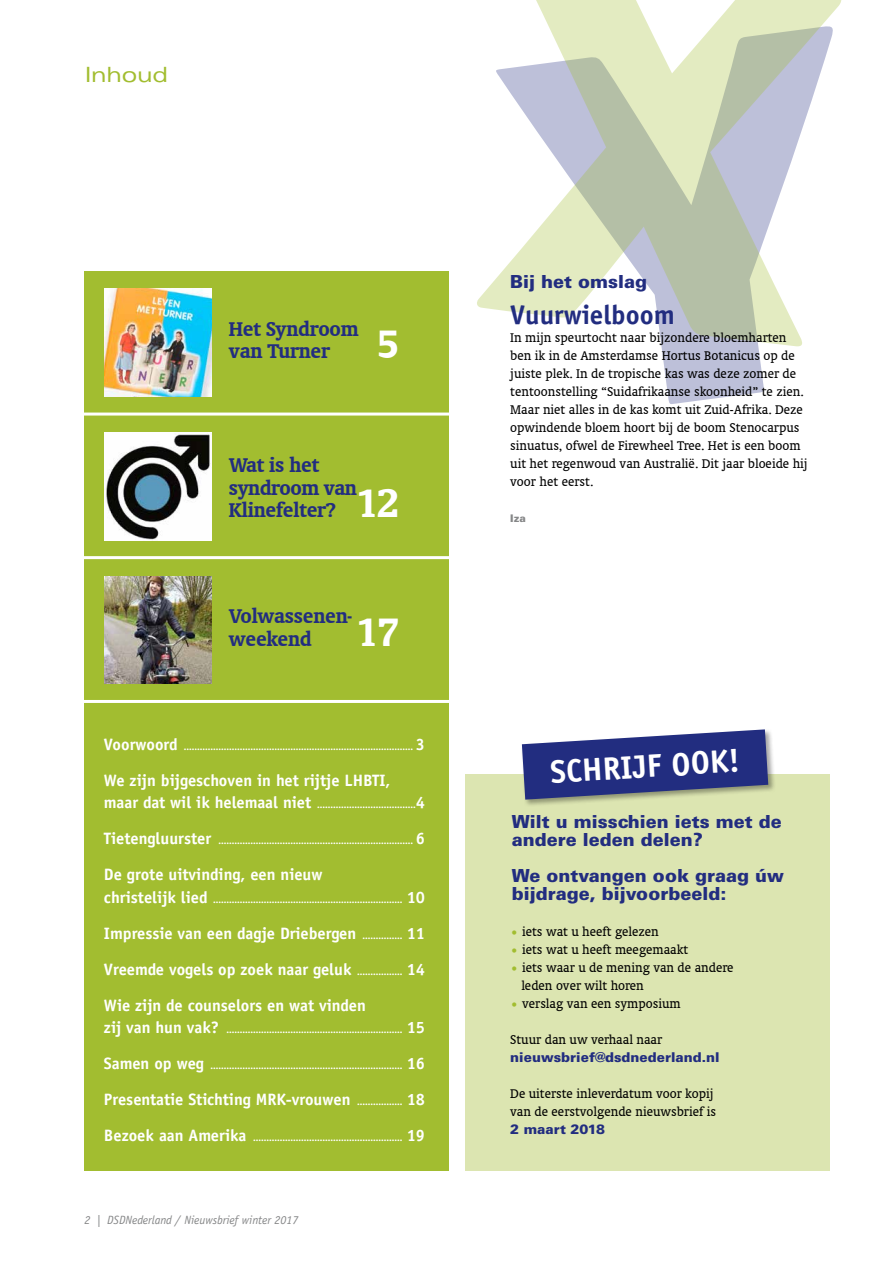
<style>
.page{position:relative;width:893px;height:1263px;background:#fff}
.page>*{position:absolute;margin:0;border:0;box-sizing:border-box;transform-origin:0 0}
.t1{font:700 32.4px "Officina Sans LT";color:#fff}
.t2{font:700 27px "Officina Sans LT";color:#222d80}
.t3{font:700 22.5px/22.5px "Oranda BT";letter-spacing:-.01em;color:#222d80}
.t4{font:expanded 21px "Univers LT Std";letter-spacing:-.01em;color:#a2bd30}
.t5{font:900 18px/18px "Univers LT";color:#222d80}
.t6{font:700 16.5px/36px "Officina Sans LT";color:#fff;text-align:justify}
.t7{font:14.25px/18px "Oranda BT";color:#000}
.t8{font:900 13.5px "Univers LT";color:#222d80}
.t9{font:italic 12px "Officina Sans LT";color:#868788}
.t10{font:900 10.5px "Univers LT";color:#868788}
.t11{font:700 9px "Officina Sans LT";color:#fff}
.s1{font-size:45px;color:#fff}
.s2{font-size:16.5px}
.s3{font-size:9px}
.s4{color:#a2bd30}
</style>
<div class="page">
<svg style="left:661px;top:347px;width:103px;height:57px;background:#c7c9de"></svg>
<svg style="left:477px;top:0;width:365px;height:347px"></svg>
<div style="left:84px;top:271px;width:365px;height:899px;background:#a2bd30"></div>
<img style="left:104px;top:433px;width:108px;height:107px">
<img style="left:104px;top:289px;width:108px;height:107px">
<img style="left:104px;top:576px;width:108px;height:107px">
<hr style="left:77px;top:413px;width:380px;height:3px;background:#fff">
<hr style="left:82px;top:556px;width:372px;height:3px;background:#fff">
<hr style="left:81px;top:700px;width:372px;height:3px;background:#fff">
<div style="left:466px;top:774px;width:364px;height:396px;background:#dce5b1"></div>
<div style="left:521px;top:728px;width:255px;height:79px;background:#000;opacity:.35"></div>
<svg style="left:522px;top:729px;width:246px;height:71px"></svg>
<h3 class="t4" style="left:85px;top:62px;width:84px">Inhoud</h3>
<h3 class="t3" style="left:229px;top:317px;width:172px">Het Syndroom<br>van Turner <span class="s1">5</span></h3>
<h3 class="t3" style="left:229px;top:454px;width:172px">Wat is het syndroom van<br>Klinefelter? <span class="s1">12</span></h3>
<h3 class="t3" style="left:229px;top:604px;width:172px">Volwassenen&shy;weekend <span class="s1">17</span></h3>
<p class="t11" style="left:104px;top:741px;width:322px"><span class="s2">Voorwoord</span> ...................................................................................... <span class="s2">3</span></p>
<h3 class="t6" style="left:104px;top:762px;width:288px">We zijn bijgeschoven in het rijtje LHBTI,</h3>
<p class="t11" style="left:104px;top:799px;width:323px"><span class="s2">maar dat wil ik helemaal niet</span> .....................................<span class="s2">4</span></p>
<p class="t11" style="left:104px;top:835px;width:323px"><span class="s2">Tietengluurster</span> ......................................................................... <span class="s2">6</span></p>
<h3 class="t6" style="left:104px;top:856px;width:220px">De grote uitvinding, een nieuw</h3>
<p class="t11" style="left:104px;top:894px;width:323px"><span class="s2">christelijk lied</span> ....................................................................... <span class="s2">10</span></p>
<h3 class="t6" style="left:104px;top:915px;width:323px">Impressie van een dagje Driebergen <span class="s3">...............</span> 11<br>Vreemde vogels op zoek naar geluk <span class="s3">.................</span> 14<br>Wie zijn de counselors en wat vinden</h3>
<p class="t11" style="left:104px;top:1024px;width:323px"><span class="s2">zij van hun vak?</span> .................................................................. <span class="s2">15</span></p>
<p class="t11" style="left:104px;top:1060px;width:323px"><span class="s2">Samen op weg</span> ........................................................................ <span class="s2">16</span></p>
<h3 class="t6" style="left:104px;top:1081px;width:323px">Presentatie Stichting MRK-vrouwen <span class="s3">.................</span> 18</h3>
<p class="t11" style="left:104px;top:1132px;width:323px"><span class="s2">Bezoek aan Amerika</span> ........................................................ <span class="s2">19</span></p>
<h3 class="t9" style="left:84px;top:1213px;width:216px">2 | DSDNederland / Nieuwsbrief winter 2017</h3>
<h3 class="t5" style="left:510px;top:272px;width:138px">Bij het omslag</h3>
<h2 class="t2" style="left:510px;top:298px;width:166px">Vuurwielboom</h2>
<p class="t7" style="left:510px;top:328px;width:299px">In mijn speurtocht naar bijzondere bloemharten ben ik in de Amsterdamse Hortus Botanicus op de juiste plek. In de tropische kas was deze zomer de tentoonstelling “Suidafrikaanse skoonheid” te zien.<br>Maar niet alles in de kas komt uit Zuid-Afrika. Deze opwindende bloem hoort bij de boom Stenocarpus sinuatus, ofwel de Firewheel Tree. Het is een boom uit het regenwoud van Australië. Dit jaar bloeide hij voor het eerst.</p>
<p class="t10" style="left:510px;top:512px;width:17px">Iza</p>
<h1 class="t1" style="left:550px;top:751px;width:191px;rotate:-3deg">SCHRIJF OOK!</h1>
<h3 class="t5" style="left:512px;top:812px;width:272px">Wilt u misschien iets met de andere leden delen?</h3>
<h3 class="t5" style="left:512px;top:866px;width:274px">We ontvangen ook graag úw bijdrage, bijvoorbeeld:</h3>
<h3 class="t7" style="left:510px;top:922px;width:150px"><span class="s4">•</span> iets wat u heeft gelezen</h3>
<h3 class="t7" style="left:510px;top:940px;width:180px"><span class="s4">•</span> iets wat u heeft meegemaakt</h3>
<h3 class="t7" style="left:521px;top:958px;width:214px;text-indent:-11px"><span class="s4">•</span> iets waar u de mening van de andere leden over wilt horen</h3>
<h3 class="t7" style="left:510px;top:994px;width:172px"><span class="s4">•</span> verslag van een symposium</h3>
<h3 class="t7" style="left:510px;top:1030px;width:153px">Stuur dan uw verhaal naar</h3>
<h3 class="t8" style="left:510px;top:1049px;width:211px">nieuwsbrief@dsdnederland.nl</h3>
<h3 class="t7" style="left:510px;top:1084px;width:207px">De uiterste inleverdatum voor kopij van de eerstvolgende nieuwsbrief is</h3>
<h3 class="t8" style="left:510px;top:1121px;width:96px">2 maart 2018</h3>
</div>
